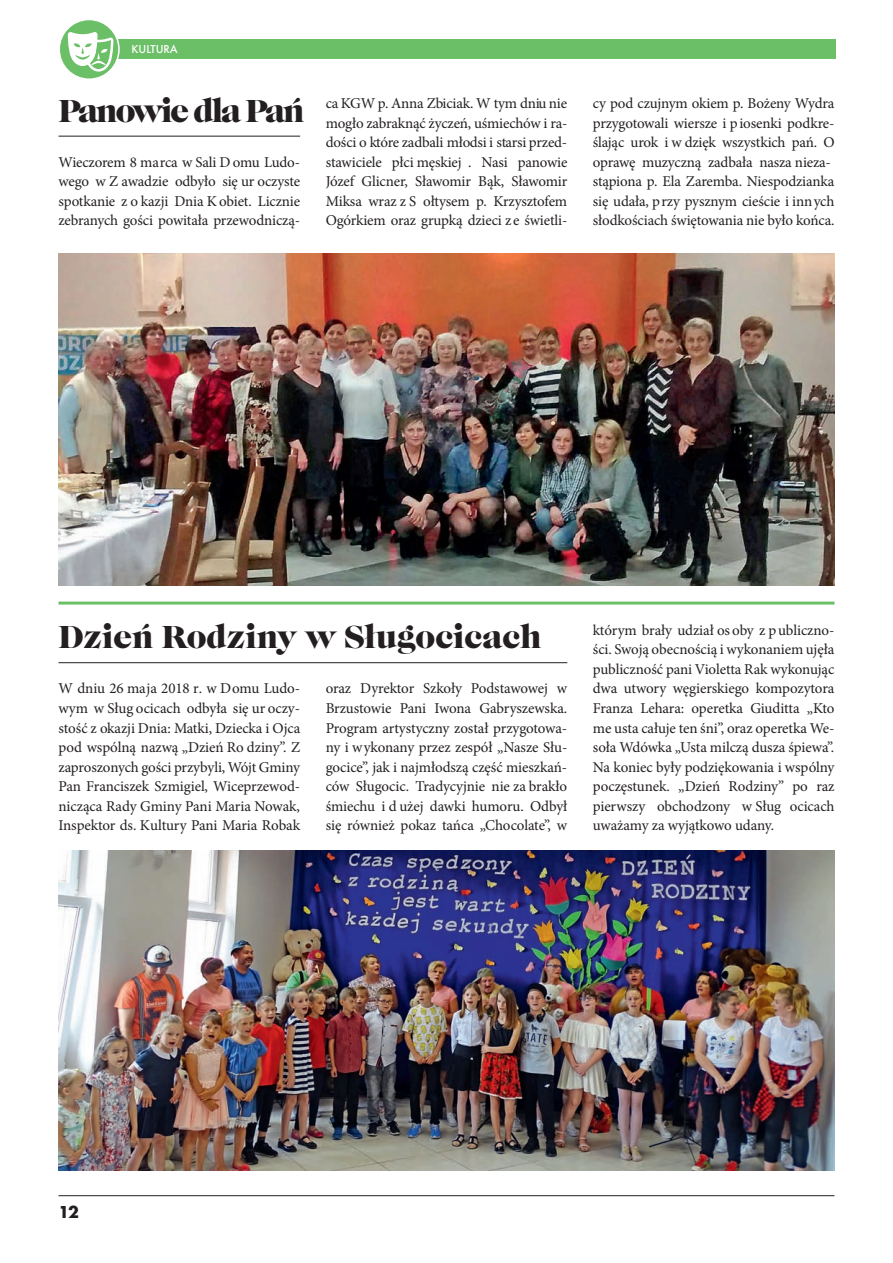
<style>
.page{position:relative;width:893px;height:1263px;background:#fff}
.page>*{position:absolute;margin:0;border:0;box-sizing:border-box;transform-origin:0 0}
.t1{font:33px "Caslon Gra DCE";color:#231f20}
.t2{font:700 18px "Futura TCE";color:#231f20}
.t3{font:15px/19.5px "Minion Pro";letter-spacing:-.01em;color:#231f20;text-align:justify}
.t4{font:500 12px "Futura TCE";color:#fff}
.s1{font-family:"Caslon Gra DCE";font-size:33px}
</style>
<div class="page">
<hr style="left:58px;top:1195px;width:776px;height:1px;background:#231f20">
<img style="left:58px;top:850px;width:776px;height:320px">
<div style="left:117px;top:39px;width:718px;height:19px;background:#6bc067"></div>
<svg style="left:59px;top:19px;width:61px;height:61px"></svg>
<svg style="left:68px;top:31px;width:46px;height:41px"></svg>
<hr style="left:58px;top:602px;width:776px;height:2px;background:#6bc067">
<hr style="left:58px;top:662px;width:509px;height:1px;background:#231f20">
<img style="left:58px;top:254px;width:776px;height:331px">
<hr style="left:58px;top:136px;width:242px;height:1px;background:#231f20">
<p class="t4" style="left:132px;top:42px;width:48px">KULTURA</p>
<p class="t3" style="left:326px;top:94px;width:243px;text-indent:-267px"><span class="s1">Panowie dla Pań</span> ca KGW p. Anna Zbiciak. W tym dniu nie mogło zabraknąć życzeń, uśmiechów i ra&shy;dości o które zadbali młodsi i starsi przed&shy;stawiciele płci męskiej . Nasi panowie Józef Glicner, Sławomir Bąk, Sławomir Miksa wraz z S ołtysem p. Krzysztofem Ogórkiem oraz grupką dzieci z e świetli-</p>
<p class="t3" style="left:593px;top:94px;width:243px;text-align:left">cy pod czujnym okiem p. Bożeny Wydra przygotowali wiersze i p iosenki podkre&shy;ślając urok i w dzięk wszystkich pań. O oprawę muzyczną zadbała nasza nieza&shy;stąpiona p. Ela Zaremba. Niespodzianka się udała, przy pysznym cieście i innych słodkościach świętowania nie było końca.</p>
<p class="t3" style="left:58px;top:152px;width:243px">Wieczorem 8 marca w Sali D omu Ludo&shy;wego w Z awadzie odbyło się ur oczyste spotkanie z o kazji Dnia K obiet. Licznie zebranych gości powitała przewodniczą-</p>
<h1 class="t1" style="left:58px;top:618px;width:485px">Dzień Rodziny w Sługocicach</h1>
<p class="t3" style="left:326px;top:679px;width:243px">oraz Dyrektor Szkoły Podstawowej w Brzustowie Pani Iwona Gabryszewska.<br>Program artystyczny został przygotowa&shy;ny i wykonany przez zespół „Nasze Słu&shy;gocice”, jak i najmłodszą część mieszkań&shy;ców Sługocic. Tradycyjnie nie za brakło śmiechu i d użej dawki humoru. Odbył się również pokaz tańca „Chocolate”, w</p>
<p class="t3" style="left:58px;top:679px;width:243px">W dniu 26 maja 2018 r. w Domu Ludo&shy;wym w Sług ocicach odbyła się ur oczy&shy;stość z okazji Dnia: Matki, Dziecka i Ojca pod wspólną nazwą „Dzień Ro dziny”. Z zaproszonych gości przybyli, Wójt Gminy Pan Franciszek Szmigiel, Wiceprzewod&shy;nicząca Rady Gminy Pani Maria Nowak, Inspektor ds. Kultury Pani Maria Robak</p>
<p class="t3" style="left:593px;top:620px;width:243px">którym brały udział os oby z p ubliczno&shy;ści. Swoją obecnością i wykonaniem ujęła publiczność pani Violetta Rak wykonując dwa utwory węgierskiego kompozytora Franza Lehara: operetka Giuditta „Kto me usta całuje ten śni”, oraz operetka We&shy;soła Wdówka „Usta milczą dusza śpiewa”.<br>Na koniec były podziękowania i wspólny poczęstunek. „Dzień Rodziny” po raz pierwszy obchodzony w Sług ocicach uważamy za wyjątkowo udany.</p>
<p class="t2" style="left:58px;top:1201px;width:22px">12</p>
</div>
